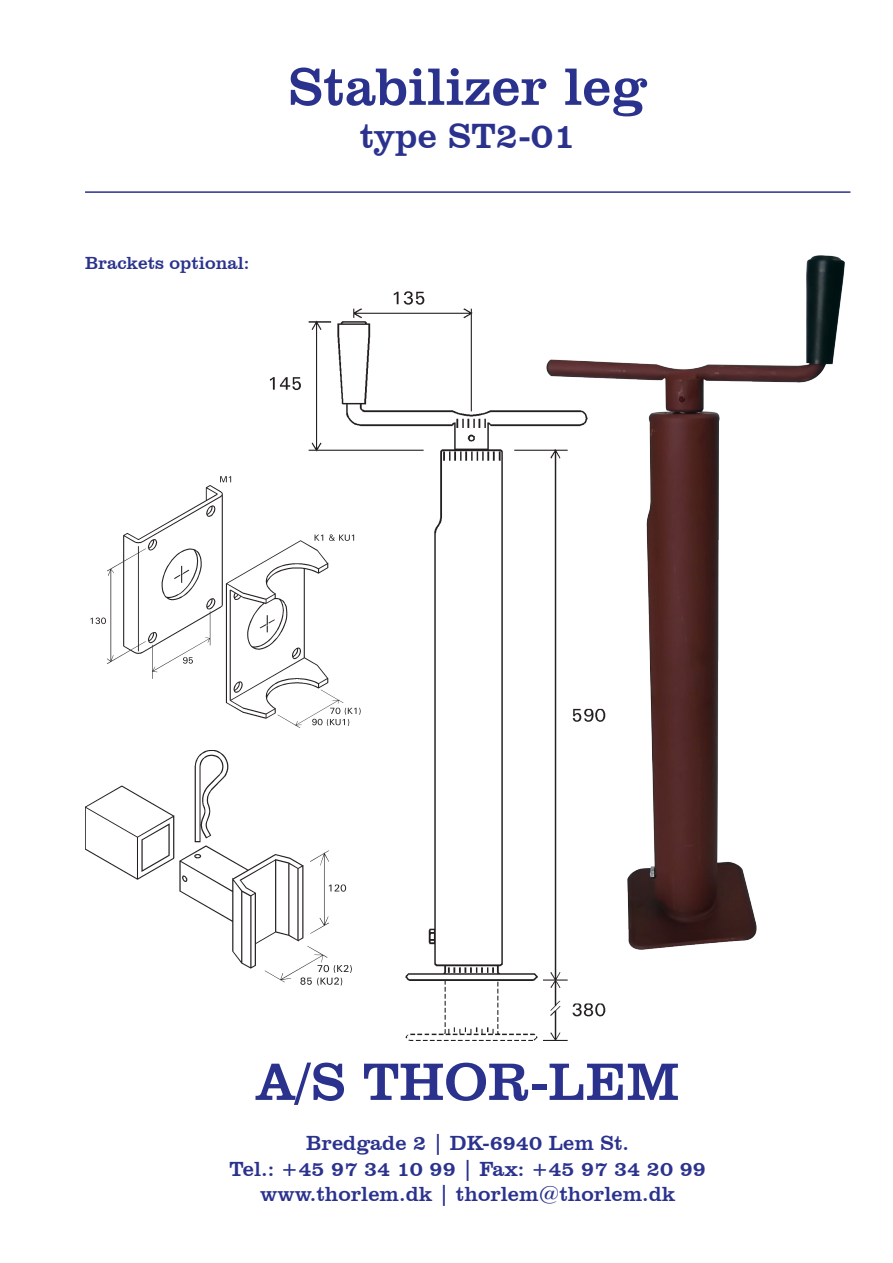
<style>
.page{position:relative;width:893px;height:1263px;background:#fff}
.page>*{position:absolute;margin:0;border:0;box-sizing:border-box;transform-origin:0 0}
.t1{font:54px "Clarendon BT";color:#2a328e}
.t2{font:36px "Clarendon BT";color:#2a328e}
.t3{font:21px/25.2px "Clarendon BT";color:#2a328e;text-align:center}
.t4{font:18px "Clarendon BT";color:#2a328e}
</style>
<div class="page">
<hr style="left:85px;top:191px;width:765px;height:2px;background:#2a328e">
<img style="left:269px;top:291px;width:337px;height:749px">
<img style="left:90px;top:476px;width:270px;height:251px">
<img style="left:85px;top:750px;width:266px;height:236px">
<img style="left:547px;top:255px;width:297px;height:694px">
<p class="t4" style="left:85px;top:251px;width:166px">Brackets optional:</p>
<p class="t1" style="left:288px;top:53px;width:360px">Stabilizer leg</p>
<p class="t2" style="left:360px;top:113px;width:218px">type ST2-01</p>
<h1 class="t1" style="left:256px;top:1048px;width:424px">A/S THOR-LEM</h1>
<p class="t3" style="left:230px;top:1130px;width:478px">Bredgade 2 | DK-6940 Lem St.<br>Tel.: +45 97 34 10 99 | Fax: +45 97 34 20 99 www.thorlem.dk | thorlem@thorlem.dk</p>
</div>
